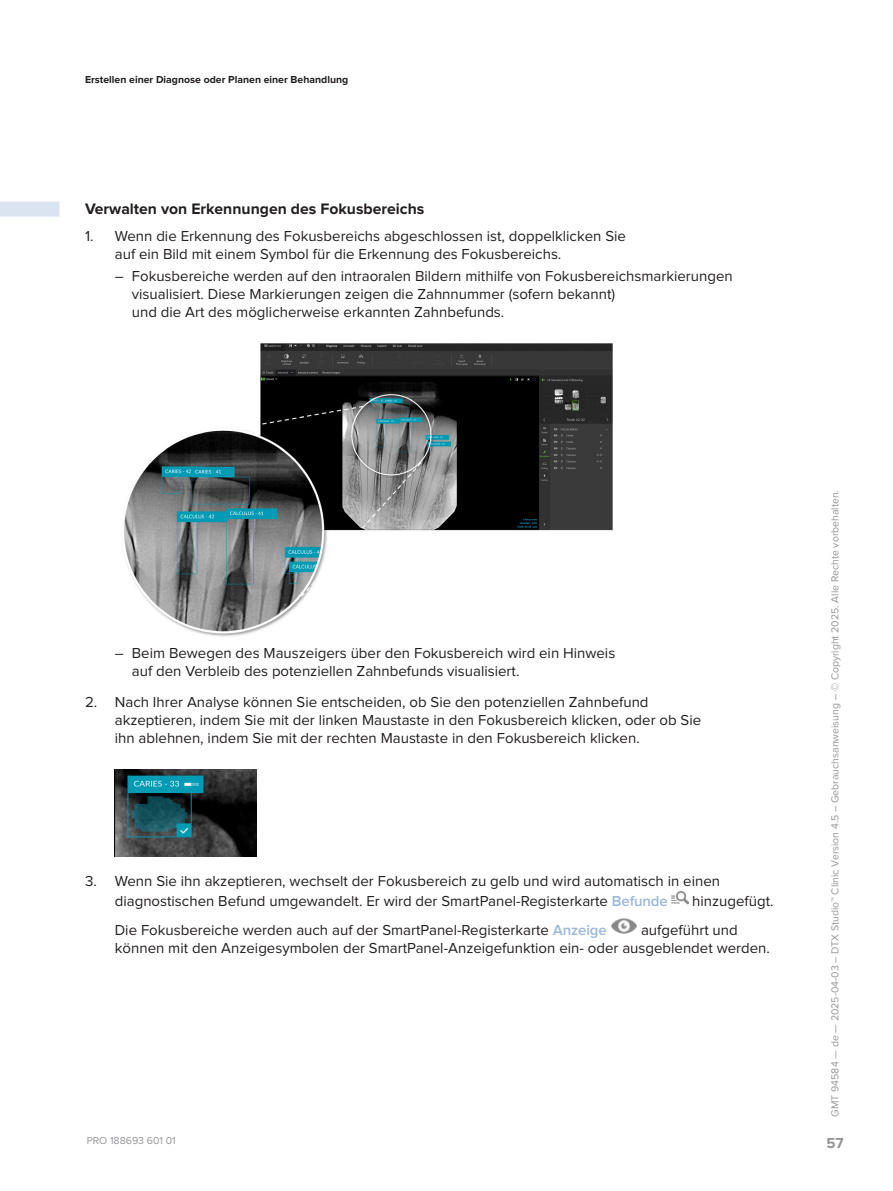
<style>
.page{position:relative;width:893px;height:1191px;background:#fff}
.page>*{position:absolute;margin:0;border:0;box-sizing:border-box;transform-origin:0 0}
.Header_3__Instructions{font:700 15.75px "Proxima Nova";color:#231f20}
.Body_list_123_continue{font:15px/18px "Proxima Nova";color:#231f20}
.t1{font:700 15px "Proxima Nova";color:#939598}
.t2{font:10.5px "Proxima Nova";color:#969699}
.t3{font:700 10.5px "Proxima Nova";color:#231f20}
.s1{font-weight:600;color:#9cb8d9}
</style>
<div class="page">
<div style="left:0;top:202px;width:60px;height:15px;background:#dae4f1"></div>
<svg style="left:124px;top:343px;width:489px;height:294px"></svg>
<img style="left:115px;top:769px;width:142px;height:87px">
<img style="left:671px;top:890px;width:17px;height:15px">
<img style="left:611px;top:918px;width:26px;height:16px">
<p class="t3" style="left:85px;top:74px;width:265px">Erstellen einer Diagnose oder Planen einer Behandlung</p>
<p class="Header_3__Instructions" style="left:85px;top:202px;width:341px">Verwalten von Erkennungen des Fokusbereichs</p>
<p class="Body_list_123_continue" style="left:115px;top:228px;width:513px;text-indent:-30px">1. Wenn die Erkennung des Fokusbereichs abgeschlossen ist, doppelklicken Sie auf ein Bild mit einem Symbol für die Erkennung des Fokusbereichs.</p>
<p class="Body_list_123_continue" style="left:132px;top:268px;width:602px;text-indent:-17px">– Fokusbereiche werden auf den intraoralen Bildern mithilfe von Fokusbereichsmarkierungen visualisiert. Diese Markierungen zeigen die Zahnnummer (sofern bekannt)<br>und die Art des möglicherweise erkannten Zahnbefunds.</p>
<p class="Body_list_123_continue" style="left:132px;top:645px;width:485px;text-indent:-17px">– Beim Bewegen des Mauszeigers über den Fokusbereich wird ein Hinweis auf den Verbleib des potenziellen Zahnbefunds visualisiert.</p>
<p class="Body_list_123_continue" style="left:115px;top:694px;width:588px;text-indent:-30px">2. Nach Ihrer Analyse können Sie entscheiden, ob Sie den potenziellen Zahnbefund akzeptieren, indem Sie mit der linken Maustaste in den Fokusbereich klicken, oder ob Sie ihn ablehnen, indem Sie mit der rechten Maustaste in den Fokusbereich klicken.</p>
<p class="Body_list_123_continue" style="left:115px;top:872px;width:607px;line-height:20px;text-indent:-30px">3. Wenn Sie ihn akzeptieren, wechselt der Fokusbereich zu gelb und wird automatisch in einen diagnostischen Befund umgewandelt. Er wird der SmartPanel-Registerkarte <span class="s1">Befunde</span></p>
<p class="Body_list_123_continue" style="left:692px;top:893px;width:83px">hinzugefügt.</p>
<p class="Body_list_123_continue" style="left:115px;top:921px;width:493px">Die Fokusbereiche werden auch auf der SmartPanel-Registerkarte <span class="s1">Anzeige</span></p>
<p class="Body_list_123_continue" style="left:115px;top:921px;width:657px;text-indent:526px">aufgeführt und können mit den Anzeigesymbolen der SmartPanel-Anzeigefunktion ein- oder ausgeblendet werden.</p>
<p class="t2" style="left:87px;top:1135px;width:90px">PRO 188693 601 01</p>
<p class="t2" style="left:830px;top:1116px;width:628px;rotate:-90deg">GMT 94584 — de — 2025-04-03 – DTX Studio™ Clinic Version 4.5 – Gebrauchsanweisung – © Copyright 2025. Alle Rechte vorbehalten.</p>
<p class="t1" style="left:826px;top:1135px;width:19px">57</p>
</div>
